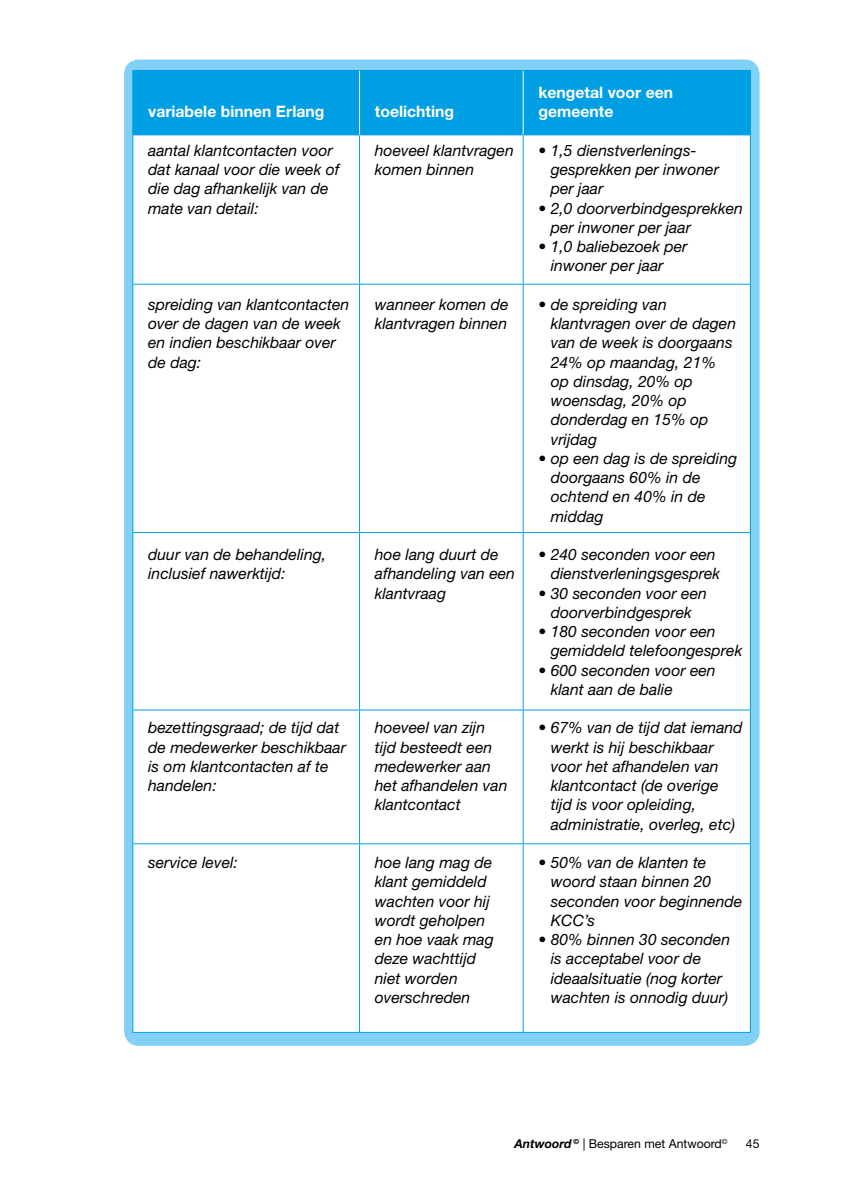
<style>
.page{position:relative;width:844px;height:1191px;background:#fff}
.page>*{position:absolute;margin:0;border:0;box-sizing:border-box;transform-origin:0 0}
.t1{font:italic 15.75px/19.2px "Helvetica Neue";color:#000}
.t2{font:700 15.75px/19.2px "Helvetica Neue";color:#fff}
.t3{font:12.25px "Helvetica Neue";color:#000}
.s1{font-weight:700;font-style:italic}
</style>
<div class="page">
<div style="left:124px;top:60px;width:635px;height:985px;background:#81d0f5;border-radius:15px"></div>
<div style="left:133px;top:71px;width:616px;height:63px;background:#009ee3"></div>
<div style="left:133px;top:135px;width:616px;height:897px;background:#fff"></div>
<hr style="left:132px;top:135px;width:1px;height:149px;background:#009ee3">
<hr style="left:359px;top:135px;width:1px;height:149px;background:#009ee3">
<hr style="left:522px;top:135px;width:1px;height:149px;background:#009ee3">
<hr style="left:749px;top:135px;width:1px;height:149px;background:#009ee3">
<hr style="left:132px;top:284px;width:227px;height:1px;background:#009ee3">
<hr style="left:132px;top:285px;width:1px;height:247px;background:#009ee3">
<hr style="left:359px;top:284px;width:164px;height:1px;background:#009ee3">
<hr style="left:359px;top:285px;width:1px;height:247px;background:#009ee3">
<hr style="left:523px;top:284px;width:227px;height:1px;background:#009ee3">
<hr style="left:522px;top:285px;width:1px;height:247px;background:#009ee3">
<hr style="left:749px;top:285px;width:1px;height:247px;background:#009ee3">
<hr style="left:132px;top:532px;width:227px;height:1px;background:#009ee3">
<hr style="left:132px;top:533px;width:1px;height:176px;background:#009ee3">
<hr style="left:359px;top:532px;width:164px;height:1px;background:#009ee3">
<hr style="left:359px;top:533px;width:1px;height:176px;background:#009ee3">
<hr style="left:523px;top:532px;width:227px;height:1px;background:#009ee3">
<hr style="left:522px;top:533px;width:1px;height:176px;background:#009ee3">
<hr style="left:749px;top:533px;width:1px;height:176px;background:#009ee3">
<hr style="left:132px;top:709px;width:227px;height:1px;background:#009ee3">
<hr style="left:132px;top:710px;width:1px;height:133px;background:#009ee3">
<hr style="left:359px;top:709px;width:164px;height:1px;background:#009ee3">
<hr style="left:359px;top:710px;width:1px;height:133px;background:#009ee3">
<hr style="left:523px;top:709px;width:227px;height:1px;background:#009ee3">
<hr style="left:522px;top:710px;width:1px;height:133px;background:#009ee3">
<hr style="left:749px;top:710px;width:1px;height:133px;background:#009ee3">
<hr style="left:132px;top:843px;width:227px;height:1px;background:#009ee3">
<hr style="left:132px;top:844px;width:1px;height:188px;background:#009ee3">
<hr style="left:132px;top:1032px;width:227px;height:1px;background:#009ee3">
<hr style="left:359px;top:843px;width:164px;height:1px;background:#009ee3">
<hr style="left:359px;top:844px;width:1px;height:188px;background:#009ee3">
<hr style="left:359px;top:1032px;width:164px;height:1px;background:#009ee3">
<hr style="left:523px;top:843px;width:227px;height:1px;background:#009ee3">
<hr style="left:522px;top:844px;width:1px;height:188px;background:#009ee3">
<hr style="left:749px;top:844px;width:1px;height:188px;background:#009ee3">
<hr style="left:523px;top:1032px;width:227px;height:1px;background:#009ee3">
<hr style="left:132px;top:70px;width:227px;height:1px;background:#009ee3">
<hr style="left:132px;top:71px;width:1px;height:63px;background:#009ee3">
<hr style="left:359px;top:70px;width:164px;height:1px;background:#009ee3">
<hr style="left:523px;top:70px;width:227px;height:1px;background:#009ee3">
<hr style="left:749px;top:71px;width:1px;height:63px;background:#009ee3">
<hr style="left:132px;top:134px;width:227px;height:1px;background:#009ee3">
<hr style="left:359px;top:134px;width:164px;height:1px;background:#009ee3">
<hr style="left:523px;top:134px;width:227px;height:1px;background:#009ee3">
<hr style="left:359px;top:71px;width:1px;height:63px;background:#fff">
<hr style="left:522px;top:71px;width:1px;height:63px;background:#fff">
<p class="t2" style="left:148px;top:102px;width:178px">variabele binnen Erlang</p>
<p class="t2" style="left:375px;top:102px;width:81px">toelichting</p>
<p class="t2" style="left:538px;top:83px;width:136px">kengetal voor een gemeente</p>
<p class="t1" style="left:148px;top:140px;width:193px">aantal klantcontacten voor dat kanaal voor die week of die dag afhankelijk van de mate van detail:</p>
<p class="t1" style="left:375px;top:140px;width:140px">hoeveel klantvragen komen binnen</p>
<p class="t1" style="left:550px;top:140px;width:170px;text-indent:-12px">• 1,5 dienstverlenings&shy;gesprekken per inwoner per jaar</p>
<p class="t1" style="left:550px;top:198px;width:194px;text-indent:-12px">• 2,0 doorverbindgesprekken per inwoner per jaar</p>
<p class="t1" style="left:550px;top:237px;width:138px;text-indent:-12px">• 1,0 baliebezoek per inwoner per jaar</p>
<p class="t1" style="left:148px;top:294px;width:203px">spreiding van klantcontacten over de dagen van de week en indien beschikbaar over de dag:</p>
<p class="t1" style="left:375px;top:294px;width:135px">wanneer komen de klantvragen binnen</p>
<p class="t1" style="left:550px;top:294px;width:187px;text-indent:-12px">• de spreiding van klantvragen over de dagen van de week is doorgaans<br>24% op maandag, 21% op dinsdag, 20% op woensdag, 20% op donderdag en 15% op vrijdag</p>
<p class="t1" style="left:550px;top:448px;width:188px;text-indent:-12px">• op een dag is de spreiding doorgaans 60% in de ochtend en 40% in de middag</p>
<p class="t1" style="left:148px;top:544px;width:179px">duur van de behandeling, inclusief nawerktijd:</p>
<p class="t1" style="left:375px;top:544px;width:142px">hoe lang duurt de afhandeling van een klantvraag</p>
<p class="t1" style="left:538px;top:544px;width:183px;text-align:right">• 240 seconden voor een dienstverleningsgesprek</p>
<p class="t1" style="left:538px;top:583px;width:170px;text-align:center">• 30 seconden voor een doorverbindgesprek</p>
<p class="t1" style="left:550px;top:621px;width:193px;text-indent:-12px">• 180 seconden voor een gemiddeld telefoongesprek</p>
<p class="t1" style="left:550px;top:660px;width:166px;text-indent:-12px">• 600 seconden voor een klant aan de balie</p>
<p class="t1" style="left:148px;top:718px;width:199px">bezettingsgraad; de tijd dat de medewerker beschikbaar is om klantcontacten af te handelen:</p>
<p class="t1" style="left:375px;top:718px;width:134px">hoeveel van zijn tijd besteedt een medewerker aan het afhandelen van klantcontact</p>
<p class="t1" style="left:550px;top:718px;width:193px;text-indent:-12px">• 67% van de tijd dat iemand werkt is hij beschikbaar voor het afhandelen van klantcontact (de overige tijd is voor opleiding, administratie, overleg, etc)</p>
<p class="t1" style="left:148px;top:852px;width:91px">service level:</p>
<p class="t1" style="left:375px;top:852px;width:120px">hoe lang mag de klant gemiddeld wachten voor hij wordt geholpen en hoe vaak mag deze wachttijd niet worden overschreden</p>
<p class="t1" style="left:550px;top:852px;width:193px;text-indent:-12px">• 50% van de klanten te woord staan binnen 20 seconden voor beginnende<br>KCC’s</p>
<p class="t1" style="left:550px;top:929px;width:181px;text-indent:-12px">• 80% binnen 30 seconden is acceptabel voor de ideaalsituatie (nog korter wachten is onnodig duur)</p>
<p class="t3" style="left:514px;top:1136px;width:215px"><span class="s1">Antwoord</span> <sup>©</sup> | Besparen met Antwoord<sup>©</sup></p>
<p class="t3" style="left:745px;top:1136px;width:15px">45</p>
</div>
